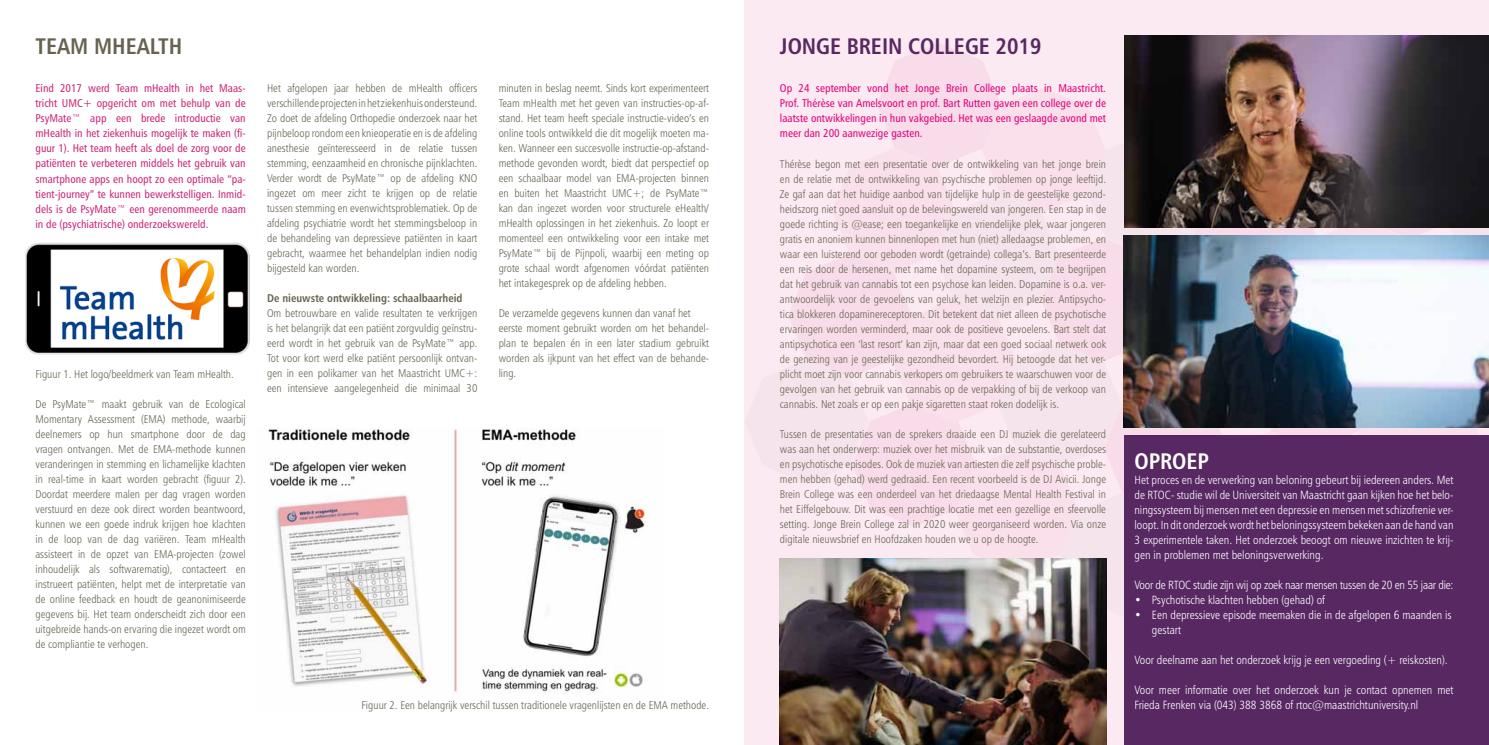
<style>
.page{position:relative;width:1489px;height:745px;background:#fff}
.page>*{position:absolute;margin:0;border:0;box-sizing:border-box;transform-origin:0 0}
.t1{font:22.5px "Humanist 777 BT Bold Condensed B";color:#572862}
.t2{font:22.5px "Humanist 777 BT Bold Condensed B";color:#676352}
.t3{font:22.5px "Humanist 777 BT Bold Condensed B";color:#fff}
.t4{font:11.88px/15px "Humanist 777 BT Light Condensed B";color:#fff}
.t5{font:11.88px "Humanist 777 BT Light Condensed B";letter-spacing:-.02em;color:#fff}
.t6{font:11.25px/15px "Humanist 777 BT Light Condensed B";color:#676352;text-align:justify}
.t7{font:11.25px/15px "Humanist 777 BT Roman Condensed B";color:#cc2478;text-align:justify}
.t8{font:11.25px/15px "Humanist 777 BT Roman Condensed B";color:#e2007a;text-align:justify}
.t9{font:11.25px "Humanist 777 BT Roman Condensed B";color:#fff}
.t10{font:11.25px "Humanist 777 BT Bold Condensed B";color:#676352}
.s1{font-family:"Humanist 777 BT Light Condensed B"}
</style>
<div class="page">
<img style="left:25px;top:242px;width:225px;height:113px">
<img style="left:268px;top:428px;width:381px;height:265px">
<div style="left:744px;top:0;width:744px;height:744px;background:#fbe5ef"></div>
<img style="left:780px;top:558px;width:326px;height:186px">
<img style="left:1124px;top:35px;width:364px;height:192px">
<img style="left:1123px;top:235px;width:365px;height:192px">
<div style="left:1124px;top:435px;width:364px;height:309px;background:#572862"></div>
<h1 class="t2" style="left:35px;top:32px;width:148px">team mhealth</h1>
<p class="t7" style="left:35px;top:81px;width:212px">Eind 2017 werd Team mHealth in het Maas&shy;tricht UMC+ opgericht om met behulp van de PsyMate<span class="s1">™</span> app een brede introductie van mHealth in het ziekenhuis mogelijk te maken (fi&shy;guur 1). Het team heeft als doel de zorg voor de patiënten te verbeteren middels het gebruik van smartphone apps en hoopt zo een optimale “pa&shy;tient-journey” te kunnen bewerkstelligen. I nmid&shy;dels is de PsyMate<span class="s1">™</span> een gerenommeerde naam in de (psychiatrische) onderzoekswereld.</p>
<p class="t6" style="left:35px;top:366px;width:200px">Figuur 1. Het logo/beeldmerk van Team mHealth.</p>
<p class="t6" style="left:35px;top:396px;width:212px">De PsyMate™ maakt gebruik van de Ecological Momentary Assessment (EMA) methode, waarbij deelnemers op hun smartphone door de dag vragen ontvangen. Met de EMA-methode kunnen veranderingen in stemming en lichamelijke klachten in real-time in kaart worden gebracht (figuur 2).<br>Doordat meerdere malen per dag vragen worden verstuurd en deze ook direct worden beantwoord, kunnen we een goede indruk krijgen hoe klachten in de loop van de dag variëren. Team mHealth assisteert in de opzet van EMA-projecten (zowel inhoudelijk als softwarematig), contacteert en instrueert patiënten, helpt met de interpretatie van de online feedback en houdt de geanonimiseerde gegevens bij. Het team onderscheidt zich door een uitgebreide hands-on ervaring die ingezet wordt om de compliantie te verhogen.</p>
<p class="t6" style="left:267px;top:80px;width:212px">Het afgelopen jaar hebben de mHealth officers verschillende projecten in het ziekenhuis ondersteund.<br>Zo doet de afdeling Orthopedie onderzoek naar het pijnbeloop rondom een knieoperatie en is de afdeling anesthesie geïnteresseerd in de relatie tussen stemming, eenzaamheid en chronische pijnklachten.<br>Verder wordt de PsyMate™ op de afdeling KNO ingezet om meer zicht te krijgen op de relatie tussen stemming en evenwichtsproblematiek. Op de afdeling psychiatrie wordt het stemmingsbeloop in de behandeling van depressieve patiënten in kaart gebracht, waarmee het behandelplan indien nodig bijgesteld kan worden.</p>
<p class="t10" style="left:267px;top:291px;width:197px">De nieuwste ontwikkeling: schaalbaarheid</p>
<p class="t6" style="left:267px;top:305px;width:212px">Om betrouwbare en valide resultaten te verkrijgen is het belangrijk dat een patiënt zorgvuldig geïnstru&shy;eerd wordt in het gebruik van de PsyMate™ app.<br>Tot voor kort werd elke patiënt persoonlijk ontvan&shy;gen in een polikamer van het Maastricht UMC+: een intensieve aangelegenheid die minimaal 30</p>
<p class="t6" style="left:498px;top:80px;width:212px">minuten in beslag neemt. Sinds kort experimenteert Team mHealth met het geven van instructies-op-af&shy;stand. Het team heeft speciale instructie-video’s en online tools ontwikkeld die dit mogelijk moeten ma&shy;ken. Wanneer een succesvolle instructie-op-afstand&shy;methode gevonden wordt, biedt dat perspectief op een schaalbaar model van EMA-projecten binnen en buiten het Maastricht UMC+; de PsyMate™ kan dan ingezet worden voor structurele eHealth/ mHealth oplossingen in het ziekenhuis. Zo loopt er momenteel een ontwikkeling voor een intake met PsyMate™ bij de Pijnpoli, waarbij een meting op grote schaal wordt afgenomen vóórdat patiënten het intakegesprek op de afdeling hebben.</p>
<p class="t6" style="left:498px;top:305px;width:212px;text-align:left">De verzamelde gegevens kunnen dan vanaf het eerste moment gebruikt worden om het behandel&shy;plan te bepalen én in een later stadium gebruikt worden als ijkpunt van het effect van de behande&shy;ling.</p>
<p class="t6" style="left:361px;top:697px;width:349px">Figuur 2. Een belangrijk verschil tussen traditionele vragenlijsten en de EMA methode.</p>
<h1 class="t1" style="left:780px;top:32px;width:263px">Jonge brein college 2019</h1>
<p class="t8" style="left:780px;top:81px;width:328px">Op 24 september vond het Jonge Brein College plaats in Maastricht.<br>Prof. Thérèse van Amelsvoort en prof. Bart Rutten gaven een college over de laatste ontwikkelingen in hun vakgebied. Het was een geslaagde avond met meer dan 200 aanwezige gasten.</p>
<p class="t6" style="left:780px;top:156px;width:328px">Thérèse begon met een presentatie over de ontwikkeling van het jonge brein en de relatie met de ontwikkeling van psychische problemen op jonge leeftijd.<br>Ze gaf aan dat het huidige aanbod van tijdelijke hulp in de geestelijke gezond&shy;heidszorg niet goed aansluit op de belevingswereld van jongeren. Een stap in de goede richting is @ease; een toegankelijke en vriendelijke plek, waar jongeren gratis en anoniem kunnen binnenlopen met hun (niet) alledaagse problemen, en waar een luisterend oor geboden wordt (getrainde) collega’s. Bart presenteerde een reis door de hersenen, met name het dopamine systeem, om te begrijpen dat het gebruik van cannabis tot een psychose kan leiden. Dopamine is o.a. ver&shy;antwoordelijk voor de gevoelens van geluk, het welzijn en plezier. Antipsycho&shy;tica blokkeren dopaminereceptoren. Dit betekent dat niet alleen de psychotische ervaringen worden verminderd, maar ook de positieve gevoelens. Bart stelt dat antipsychotica een ‘last resort’ kan zijn, maar dat een goed sociaal netwerk ook de genezing van je geestelijke gezondheid bevordert. Hij betoogde dat het ver&shy;plicht moet zijn voor cannabis verkopers om gebruikers te waarschuwen voor de gevolgen van het gebruik van cannabis op de verpakking of bij de verkoop van cannabis. Net zoals er op een pakje sigaretten staat roken dodelijk is.</p>
<p class="t6" style="left:780px;top:426px;width:328px">Tussen de presentaties van de sprekers draaide een DJ muziek die gerelateerd was aan het onderwerp: muziek over het misbruik van de substantie, overdoses en psychotische episodes. Ook de muziek van artiesten die zelf psychische proble&shy;men hebben (gehad) werd gedraaid. Een recent voorbeeld is de DJ Avicii. Jonge Brein College was een onderdeel van het driedaagse Mental Health Festival in het Eiffelgebouw. Dit was een prachtige locatie met een gezellige en sfeervolle setting. Jonge Brein College zal in 2020 weer georganiseerd worden. Via onze digitale nieuwsbrief en Hoofdzaken houden we u op de hoogte.</p>
<h1 class="t3" style="left:1134px;top:447px;width:76px">Oproep</h1>
<p class="t4" style="left:1134px;top:472px;width:320px;text-align:justify">Het proces en de verwerking van beloning gebeurt bij iedereen anders. Met de RTOC- studie wil de Universiteit van Maastricht gaan kijken hoe het belo&shy;ningssysteem bij mensen met een depressie en mensen met schizofrenie ver&shy;loopt. In dit onderzoek wordt het beloningssysteem bekeken aan de hand van 3 experimentele taken. Het onderzoek beoogt om nieuwe inzichten te krij&shy;gen in problemen met beloningsverwerking.</p>
<p class="t5" style="left:1134px;top:577px;width:320px">Voor de RTOC studie zijn wij op zoek naar mensen tussen de 20 en 55 jaar die:</p>
<p class="t4" style="left:1134px;top:592px;width:192px">• Psychotische klachten hebben (gehad) of</p>
<p class="t4" style="left:1151px;top:607px;width:301px;text-indent:-18px">• Een depressieve episode meemaken die in de afgelopen 6 maanden is gestart</p>
<p class="t4" style="left:1134px;top:652px;width:315px">Voor deelname aan het onderzoek krijg je een vergoeding (+ reiskosten).</p>
<p class="t4" style="left:1134px;top:682px;width:320px">Voor meer informatie over het onderzoek kun je contact opnemen met<br>Frieda Frenken via (043) 388 3868 of rtoc@maastrichtuniversity.nl</p>
<p class="t9" style="left:1152px;top:693px;width:290px">Vrijwilligers oefenen gesprekstechnieken tijdens training Maastricht</p>
</div>
